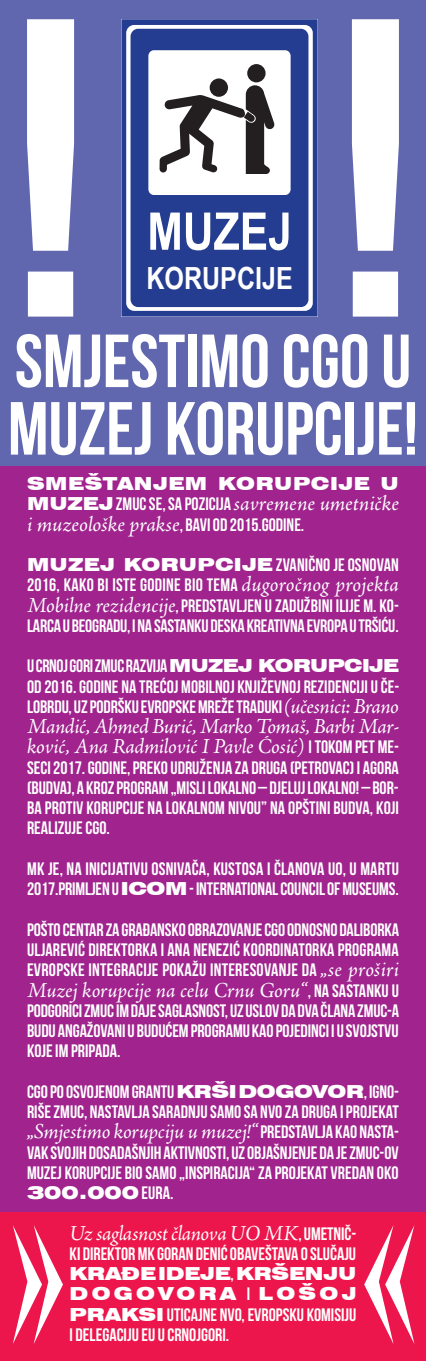
<style>
.page{position:relative;width:426px;height:1361px;background:#fff}
.page>*{position:absolute;margin:0;border:0;box-sizing:border-box;transform-origin:0 0}
.t1{font:75px/67.5px "Bebas Neue";color:#fff}
.t2{font:700 51.97px "Arial Narrow";color:#fff}
.t3{font:700 30.53px "Arial Narrow";color:#fff}
.t4{font:italic 21.75px/20.2px "Adobe Jenson Pro";letter-spacing:-.015em;color:#fff}
.t5{font:18px/20.2px "Bebas Neue";color:#fff;text-align:justify}
.t6{font:900 expanded 18px "Swiss 721 BT";letter-spacing:.035em;color:#fff}
.t7{font:900 expanded 18px/20.2px "Swiss 721 BT";letter-spacing:-.005em;color:#fff}
.s1{font-family:"Swiss 721 BT";font-weight:900;font-style:normal;font-stretch:expanded;font-size:18px}
.s2{font-family:"Bebas Neue";font-style:normal;font-size:18px}
.s3{font-family:"Adobe Jenson Pro";font-style:italic;font-size:21.75px}
.s4{font-family:"Swiss 721 BT";font-weight:900;font-stretch:expanded}
.s5{font-family:"Bebas Neue";font-weight:400;font-stretch:normal}
</style>
<div class="page">
<div style="left:0;top:0;width:425px;height:468px;background:#6067af"></div>
<div style="left:0;top:466px;width:425px;height:746px;background:#a0238e"></div>
<div style="left:0;top:1212px;width:425px;height:149px;background:#ed164c"></div>
<svg style="left:13px;top:1225px;width:50px;height:119px"></svg>
<svg style="left:121px;top:19px;width:196px;height:298px;background:#39509b"></svg>
<div style="left:148px;top:50px;width:142px;height:145px;background:#fff;border-radius:6px"></div>
<svg style="left:159px;top:64px;width:115px;height:110px"></svg>
<svg style="left:364px;top:1225px;width:50px;height:119px"></svg>
<svg style="left:27px;top:19px;width:47px;height:298px;background:#ebecf5"></svg>
<svg style="left:351px;top:19px;width:47px;height:298px;background:#e9eaf4"></svg>
<h2 class="t2" style="left:147px;top:192px;width:146px">MUZEJ</h2>
<h3 class="t3" style="left:146px;top:255px;width:148px">KORUPCIJE</h3>
<h1 class="t1" style="left:8px;top:326px;width:411px">SMJESTIMO CGO U<br>MUZEJ KORUPCIJE!</h1>
<p class="t6" style="left:27px;top:473px;width:373px">SMEŠTANJEM KORUPCIJE U</p>
<p class="t4" style="left:27px;top:495px;width:373px"><span class="s1">MUZEJ</span> <span class="s2">ZMUC SE, SA POZICIJA</span> savremene umetničke</p>
<p class="t5" style="left:27px;top:514px;width:278px"><span class="s3">i muzeološke prakse</span>, BAVI OD 2015.GODINE.</p>
<p class="t5" style="left:27px;top:554px;width:373px"><span class="s4">MUZEJ KORUPCIJE</span> ZVANIČNO JE OSNOVAN 2016, KAKO BI ISTE GODINE BIO TEMA <span class="s3">dugoročnog projekta Mobilne rezidencije</span>, PREDSTAVLJEN U ZADUŽBINI ILIJE M. KO-LARCA U BEOGRADU, I NA SASTANKU DESKA KREATIVNA EVROPA U TRŠIĆU.</p>
<p class="t5" style="left:27px;top:656px;width:373px">U CRNOJ GORI ZMUC RAZVIJA <span class="s4">MUZEJ KORUPCIJE </span>OD 2016. GODINE NA TREĆOJ MOBILNOJ KNJIŽEVNOJ REZIDENCIJI U ČE-LOBRDU, UZ PODRŠKU EVROPSKE MREŽE TRADUKI <span class="s3">(učesnici: Brano</span></p>
<p class="t4" style="left:27px;top:717px;width:373px">Mandić, Ahmed Burić, Marko Tomaš, Barbi Mar&shy;ković, Ana Radmilović I Pavle Ćosić) <span class="s2">I TOKOM PET ME-</span></p>
<p class="t5" style="left:27px;top:757px;width:373px">SECI 2017. GODINE, PREKO UDRUŽENJA ZA DRUGA (PETROVAC) I AGORA (BUDVA), A KROZ PROGRAM „MISLI LOKALNO – DJELUJ LOKALNO! – BOR-BA PROTIV KORUPCIJE NA LOKALNOM NIVOU” NA OPŠTINI BUDVA, KOJI REALIZUJE CGO.</p>
<p class="t5" style="left:27px;top:858px;width:373px">MK JE, NA INICIJATIVU OSNIVAČA, KUSTOSA I ČLANOVA UO, U MARTU<br>2017.PRIMLJEN U <span class="s4">ICOM</span> - INTERNATIONAL COUNCIL OF MUSEUMS.</p>
<p class="t5" style="left:27px;top:919px;width:373px">POŠTO CENTAR ZA GRAĐANSKO OBRAZOVANJE CGO ODNOSNO DALIBORKA ULJAREVIĆ DIREKTORKA I ANA NENEZIĆ KOORDINATORKA PROGRAMA EVROPSKE INTEGRACIJE POKAŽU INTERESOVANJE DA <span class="s3">„se proširi</span></p>
<p class="t4" style="left:27px;top:981px;width:373px">Muzej korupcije na celu Crnu Goru“<span class="s2">, NA SASTANKU U</span></p>
<p class="t5" style="left:27px;top:1000px;width:373px">PODGORICI ZMUC IM DAJE SAGLASNOST, UZ USLOV DA DVA ČLANA ZMUC-A BUDU ANGAŽOVANI U BUDUĆEM PROGRAMU KAO POJEDINCI I U SVOJSTVU KOJE IM PRIPADA.</p>
<p class="t5" style="left:27px;top:1081px;width:373px">CGO PO OSVOJENOM GRANTU <span class="s4">KRŠIDOGOVOR</span>, IGNO-<br>RIŠE ZMUC, NASTAVLJA SARADNJU SAMO SA NVO ZA DRUGA I PROJEKAT</p>
<p class="t4" style="left:27px;top:1122px;width:373px">„Smjestimo korupciju u muzej!“ <span class="s2">PREDSTAVLJA KAO NASTA-</span></p>
<p class="t5" style="left:27px;top:1142px;width:372px">VAK SVOJIH DOSADAŠNJIH AKTIVNOSTI, UZ OBJAŠNJENJE DA JE ZMUC-OV<br>MUZEJ KORUPCIJE BIO SAMO „INSPIRACIJA“ ZA PROJEKAT VREDAN OKO</p>
<p class="t6" style="left:27px;top:1181px;width:148px">300.000 <span class="s5">EURA.</span></p>
<p class="t4" style="left:70px;top:1224px;width:288px">Uz saglasnost članova UO MK<span class="s2">, UMETNIČ-</span></p>
<p class="t5" style="left:70px;top:1243px;width:287px">KI DIREKTOR MK GORAN DENIĆ OBAVEŠTAVA O SLUČAJU</p>
<p class="t7" style="left:70px;top:1263px;width:288px">KRAÐEIDEJE<span class="s5">,</span> KRŠENJU<br>DOGOVORA <span class="s5">I</span> LOŠOJ</p>
<p class="t5" style="left:70px;top:1304px;width:288px"><span class="s4">PRAKSI</span> UTICAJNE NVO, EVROPSKU KOMISIJU<br>I DELEGACIJU EU U CRNOJGORI.</p>
</div>
